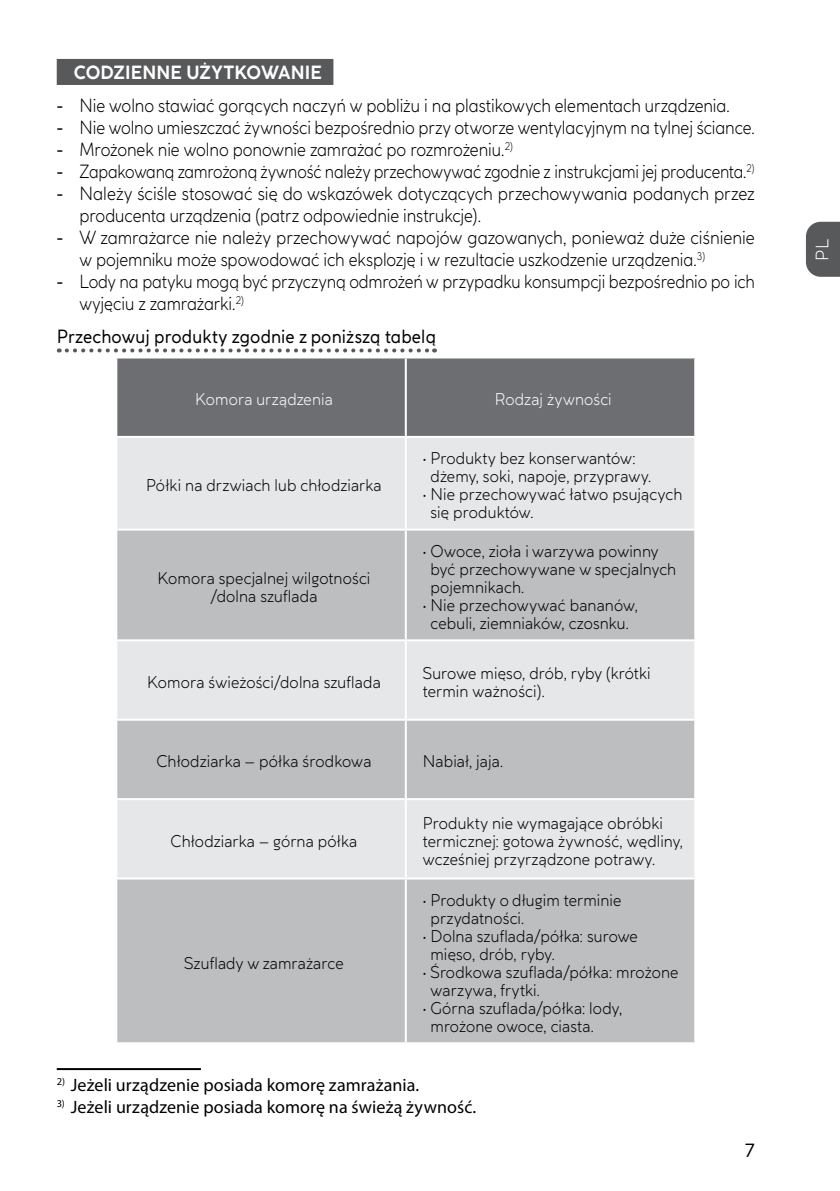
<style>
.page{position:relative;width:840px;height:1191px;background:#fff}
.page>*{position:absolute;margin:0;border:0;box-sizing:border-box;transform-origin:0 0}
.t1{font:300 18px/22px "Coco Gothic Pro";letter-spacing:-.005em;color:#000;scale:.92 1}
.t2{font:300 18px "Coco Gothic Pro";letter-spacing:-.005em;color:#000;scale:.9 1}
.t3{font:300 18px/22px "Coco Gothic Pro";letter-spacing:-.005em;color:#000;scale:.89 1}
.t4{font:18px "Myriad Pro";letter-spacing:.005em;color:#000}
.t5{font:300 18px "Coco Gothic Pro";letter-spacing:-.005em;color:#000;scale:.87 1}
.t6{font:18px "Coco Gothic Pro";letter-spacing:.005em;color:#000;scale:.95 1}
.t7{font:700 18px "Coco Gothic Pro Alt";letter-spacing:.005em;color:#fff;scale:.95 1}
.t8{font:18px "Coco Gothic Pro";letter-spacing:.005em;color:#000}
.t9{font:300 17px "Coco Gothic Pro";color:#fff}
.t10{font:300 16px/18px "Coco Gothic Pro Alt";letter-spacing:.01em;color:#000;scale:.95 1}
.t11{font:300 16px "Coco Gothic Pro Alt";letter-spacing:.015em;color:#fff;scale:.95 1}
.s1{font-weight:400}
</style>
<div class="page">
<svg style="left:806px;top:222px;width:33px;height:55px;background:#606163"></svg>
<div style="left:57px;top:59px;width:276px;height:26px;background:#58595b"></div>
<svg style="left:67px;top:348px;width:368px;height:4px"></svg>
<div style="left:117px;top:358px;width:576px;height:78px;background:#6d6e71"></div>
<div style="left:117px;top:438px;width:576px;height:90px;background:#e6e7e8"></div>
<svg style="left:117px;top:530px;width:576px;height:512px;background:#c3c5c7"></svg>
<div style="left:117px;top:800px;width:576px;height:77px;background:#e6e7e8"></div>
<hr style="left:404px;top:358px;width:2px;height:78px;background:#fff">
<hr style="left:404px;top:438px;width:2px;height:90px;background:#fff">
<hr style="left:404px;top:530px;width:2px;height:109px;background:#fff">
<hr style="left:115px;top:639px;width:290px;height:2px;background:#fff">
<hr style="left:405px;top:639px;width:290px;height:2px;background:#fff">
<hr style="left:404px;top:641px;width:2px;height:77px;background:#fff">
<hr style="left:115px;top:718px;width:290px;height:2px;background:#fff">
<hr style="left:405px;top:718px;width:290px;height:2px;background:#fff">
<hr style="left:404px;top:720px;width:2px;height:78px;background:#fff">
<hr style="left:404px;top:879px;width:2px;height:163px;background:#fff">
<hr style="left:115px;top:798px;width:290px;height:2px;background:#fff">
<hr style="left:115px;top:877px;width:290px;height:2px;background:#fff">
<hr style="left:405px;top:798px;width:290px;height:2px;background:#fff">
<hr style="left:404px;top:800px;width:2px;height:77px;background:#fff">
<hr style="left:405px;top:877px;width:290px;height:2px;background:#fff">
<hr style="left:57px;top:1068px;width:144px;height:2px;background:#000">
<p class="t7" style="left:74px;top:58px;width:263px">CODZIENNE UŻYTKOWANIE</p>
<p class="t2" style="left:57px;top:93px;width:749px"><span class="s1">-</span> Nie wolno stawiać gorących naczyń w pobliżu i na plastikowych elementach urządzenia.</p>
<p class="t2" style="left:57px;top:115px;width:776px"><span class="s1">-</span> Nie wolno umieszczać żywności bezpośrednio przy otworze wentylacyjnym na tylnej ściance.</p>
<p class="t2" style="left:57px;top:137px;width:508px"><span class="s1">-</span> Mrożonek nie wolno ponownie zamrażać po rozmrożeniu.<sup>2)</sup></p>
<p class="t5" style="left:57px;top:159px;width:803px"><span class="s1">-</span> Zapakowaną zamrożoną żywność należy przechowywać zgodnie z instrukcjami jej producenta.<sup>2)</sup></p>
<p class="t1" style="left:79px;top:182px;width:735px;text-indent:-23px"><span class="s1">-</span> Należy ściśle stosować się do wskazówek dotyczących przechowywania podanych przez producenta urządzenia (patrz odpowiednie instrukcje).</p>
<p class="t1" style="left:79px;top:226px;width:735px;text-indent:-23px"><span class="s1">-</span> W zamrażarce nie należy przechowywać napojów gazowanych, ponieważ duże ciśnienie w pojemniku może spowodować ich eksplozję i w rezultacie uszkodzenie urządzenia.<sup>3)</sup></p>
<p class="t3" style="left:79px;top:270px;width:760px;text-indent:-23px"><span class="s1">-</span> Lody na patyku mogą być przyczyną odmrożeń w przypadku konsumpcji bezpośrednio po ich wyjęciu z zamrażarki.<sup>2)</sup></p>
<p class="t6" style="left:57px;top:323px;width:400px">Przechowuj produkty zgodnie z poniższą tabelą</p>
<p class="t11" style="left:195px;top:388px;width:146px">Komora urządzenia</p>
<p class="t11" style="left:494px;top:388px;width:124px">Rodzaj żywności</p>
<p class="t10" style="left:146px;top:476px;width:249px">Półki na drzwiach lub chłodziarka</p>
<p class="t10" style="left:157px;top:569px;width:225px;text-align:center">Komora specjalnej wilgotności /dolna szuflada</p>
<p class="t10" style="left:430px;top:449px;width:234px;text-indent:-8px">• Produkty bez konserwantów: dżemy, soki, napoje, przyprawy.</p>
<p class="t10" style="left:430px;top:485px;width:266px;text-indent:-8px">• Nie przechowywać łatwo psujących się produktów.</p>
<p class="t10" style="left:430px;top:542px;width:260px;text-indent:-8px">• Owoce, zioła i warzywa powinny być przechowywane w specjalnych pojemnikach.</p>
<p class="t10" style="left:422px;top:596px;width:227px;text-align:center">• Nie przechowywać bananów, cebuli, ziemniaków, czosnku.</p>
<p class="t10" style="left:147px;top:673px;width:247px">Komora świeżości/dolna szuflada</p>
<p class="t10" style="left:422px;top:664px;width:241px">Surowe mięso, drób, ryby (krótki termin ważności).</p>
<p class="t10" style="left:156px;top:752px;width:227px">Chłodziarka – półka środkowa</p>
<p class="t10" style="left:422px;top:752px;width:86px">Nabiał, jaja.</p>
<p class="t10" style="left:170px;top:832px;width:198px">Chłodziarka – górna półka</p>
<p class="t10" style="left:184px;top:954px;width:169px">Szuflady w zamrażarce</p>
<p class="t10" style="left:422px;top:814px;width:275px">Produkty nie wymagające obróbki termicznej: gotowa żywność, wędliny, wcześniej przyrządzone potrawy.</p>
<p class="t10" style="left:430px;top:891px;width:202px;text-indent:-8px">• Produkty o długim terminie przydatności.</p>
<p class="t10" style="left:430px;top:927px;width:220px;text-indent:-8px">• Dolna szuflada/półka: surowe mięso, drób, ryby.</p>
<p class="t10" style="left:430px;top:963px;width:262px;text-indent:-8px">• Środkowa szuflada/półka: mrożone warzywa, frytki.</p>
<p class="t10" style="left:430px;top:999px;width:203px;text-indent:-8px">• Górna szuflada/półka: lody, mrożone owoce, ciasta.</p>
<p class="t4" style="left:57px;top:1075px;width:364px"><sup>2)</sup> Jeżeli urządzenie posiada komorę zamrażania.</p>
<p class="t4" style="left:57px;top:1097px;width:421px"><sup>3)</sup> Jeżeli urządzenie posiada komorę na świeżą żywność.</p>
<p class="t8" style="left:744px;top:1137px;width:11px">7</p>
<p class="t9" style="left:810px;top:261px;width:24px;rotate:-90deg">PL</p>
</div>
